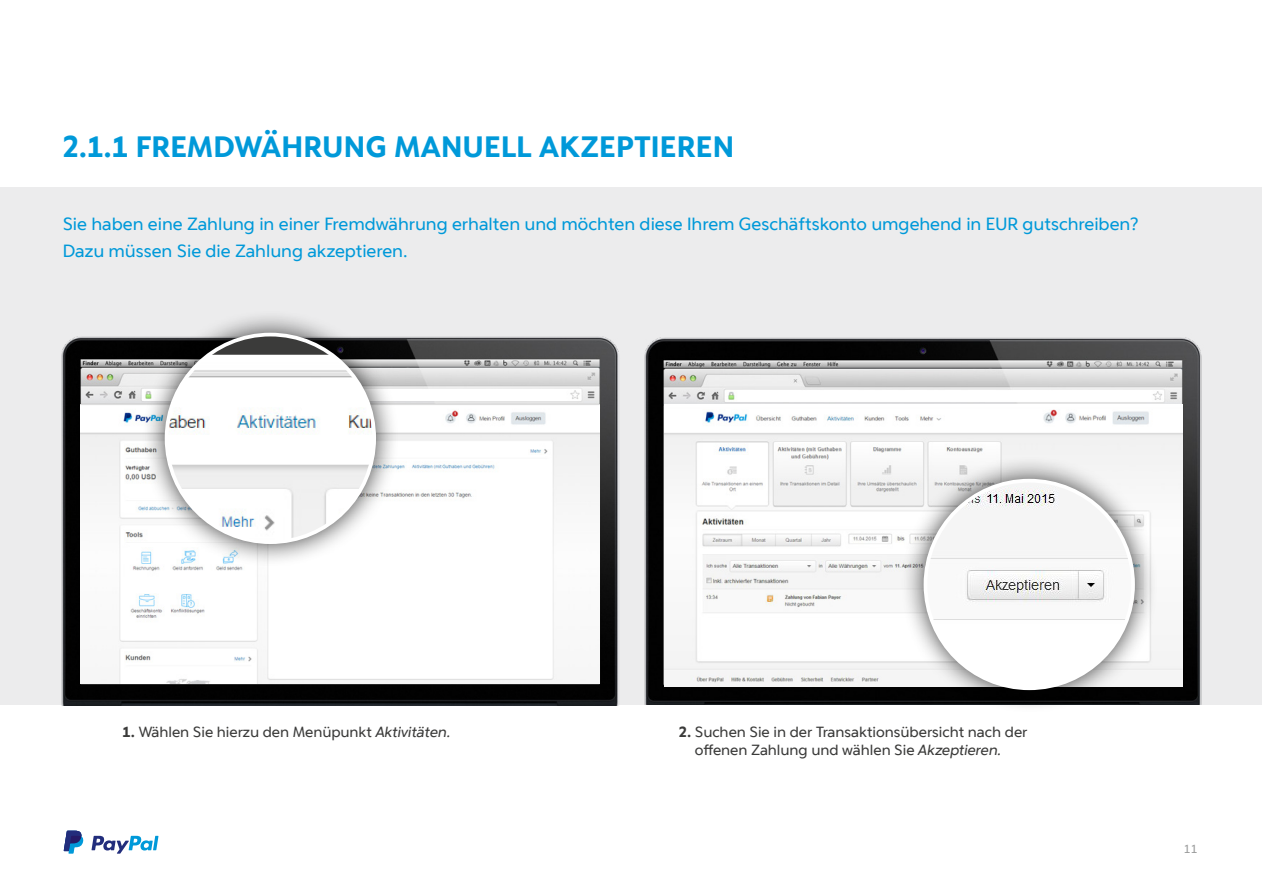
<style>
.page{position:relative;width:1263px;height:893px;background:#fff}
.page>*{position:absolute;margin:0;border:0;box-sizing:border-box;transform-origin:0 0}
.t1{font:700 30px "Pay Pal Forward W04";letter-spacing:.01em;color:#0099d9}
.t2{font:18px/27px "Pay Pal Forward W04";color:#0099d9}
.t3{font:15px/18px "Pay Pal Forward W04";color:#3b3b3a}
.t4{font:12px "Pay Pal Forward W04";color:#9c9d9d}
.s1{font-weight:700}
.s2{font-style:italic}
</style>
<div class="page">
<svg style="left:91px;top:836px;width:67px;height:18px"></svg>
<svg style="left:64px;top:831px;width:19px;height:23px"></svg>
<div style="left:0;top:187px;width:1262px;height:518px;background:#ececed"></div>
<img style="left:61px;top:336px;width:488px;height:369px">
<img style="left:549px;top:336px;width:653px;height:369px">
<img style="left:81px;top:405px;width:518px;height:278px">
<img style="left:664px;top:405px;width:519px;height:105px">
<div style="left:142px;top:309px;width:257px;height:258px;background:#000;opacity:.75"></div>
<svg style="left:167px;top:335px;width:207px;height:207px;background:#555554"></svg>
<img style="left:167px;top:355px;width:207px;height:187px">
<img style="left:664px;top:510px;width:519px;height:176px">
<div style="left:901px;top:455px;width:257px;height:258px;background:#000;opacity:.75"></div>
<img style="left:925px;top:481px;width:208px;height:207px;border-radius:104px">
<h1 class="t1" style="left:63px;top:128px;width:673px">2.1.1 FREMDWÄHRUNG MANUELL AKZEPTIEREN</h1>
<p class="t2" style="left:63px;top:210px;width:1077px">Sie haben eine Zahlung in einer Fremdwährung erhalten und möchten diese Ihrem Geschäftskonto umgehend in EUR gutschreiben?<br>Dazu müssen Sie die Zahlung akzeptieren.</p>
<p class="t3" style="left:122px;top:723px;width:330px"><span class="s1">1.</span> Wählen Sie hierzu den Menüpunkt <span class="s2">Aktivitäten.</span></p>
<p class="t3" style="left:695px;top:723px;width:334px;text-indent:-17px"><span class="s1">2.</span> Suchen Sie in der Transaktionsübersicht nach der offenen Zahlung und wählen Sie <span class="s2">Akzeptieren.</span></p>
<p class="t4" style="left:1184px;top:841px;width:15px">11</p>
</div>
